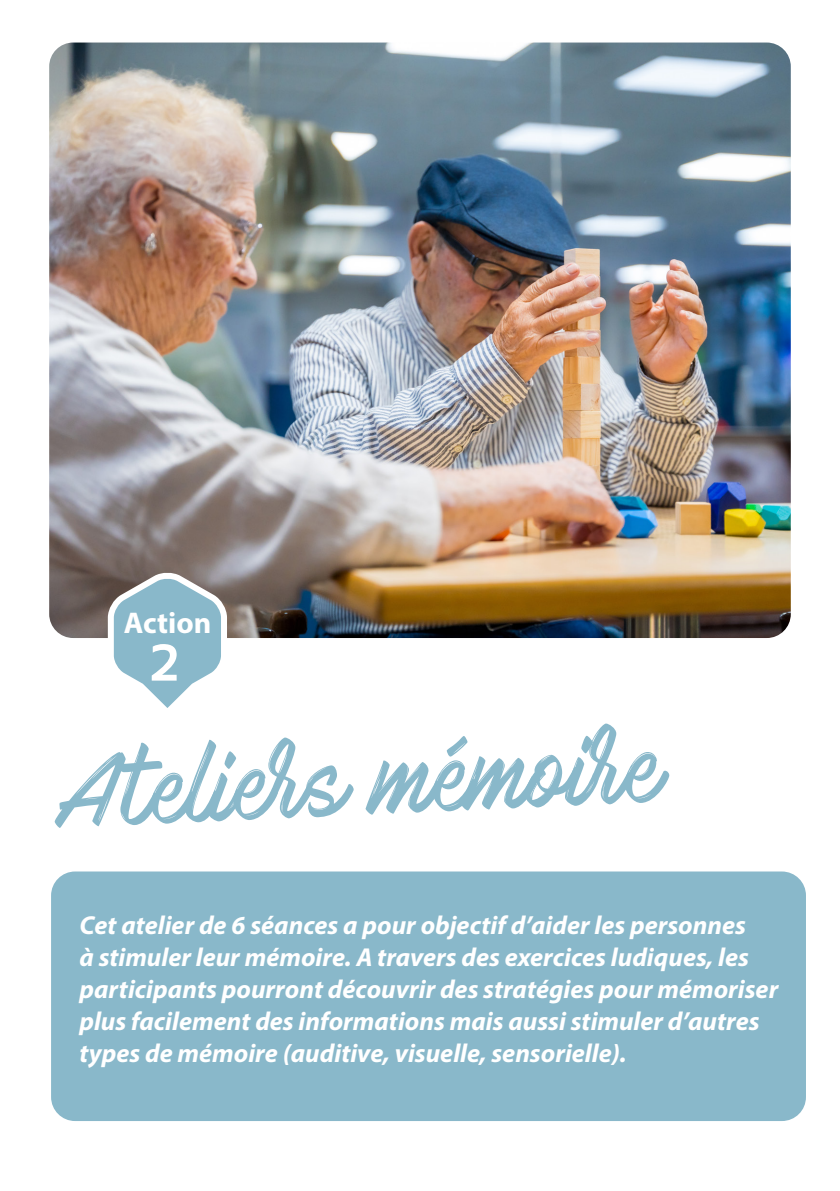
<style>
.page{position:relative;width:840px;height:1191px;background:#fff}
.page>*{position:absolute;margin:0;border:0;box-sizing:border-box;transform-origin:0 0}
.t1{font:91px "Mark My Words";color:#89b8ca}
.t2{font:700 52px "Sansation";color:#fff}
.t3{font:700 30px "Myriad Pro";color:#fff}
.t4{font:italic 700 26px/32px "Myriad Pro";color:#fff}
</style>
<div class="page">
<div style="left:51px;top:871px;width:754px;height:250px;background:#89b8ca;border-radius:24px"></div>
<img style="left:49px;top:43px;width:741px;height:595px">
<svg style="left:105px;top:566px;width:125px;height:142px"></svg>
<p class="t3" style="left:124px;top:603px;width:89px">Action</p>
<p class="t2" style="left:149px;top:633px;width:31px">2</p>
<p class="t1" style="left:58px;top:746px;width:604px;rotate:-3deg">Ateliers mémoire</p>
<p class="t4" style="left:79px;top:908px;width:700px">Cet atelier de 6 séances a pour objectif d’aider les personnes<br>à stimuler leur mémoire. A travers des exercices ludiques, les participants pourront découvrir des stratégies pour mémoriser plus facilement des informations mais aussi stimuler d’autres types de mémoire (auditive, visuelle, sensorielle).</p>
</div>
